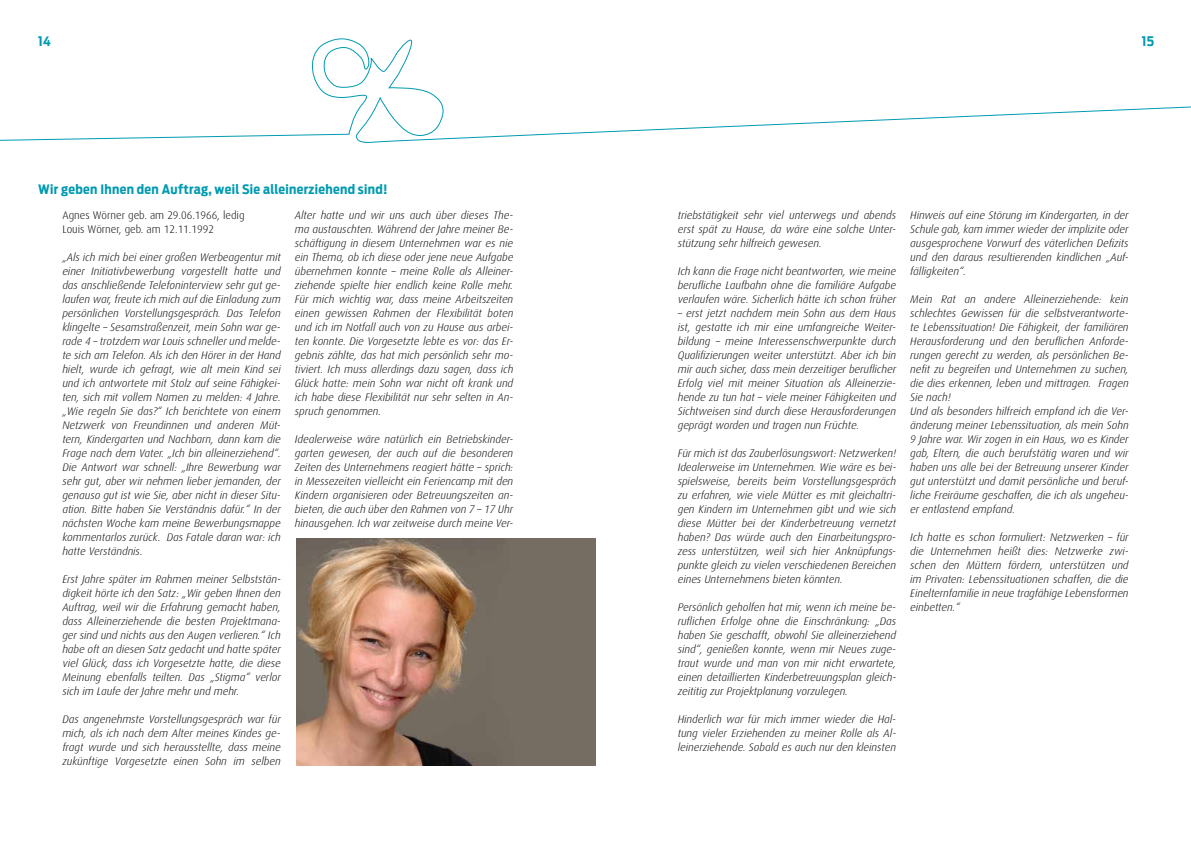
<style>
.page{position:relative;width:1191px;height:842px;background:#fff}
.page>*{position:absolute;margin:0;border:0;box-sizing:border-box;transform-origin:0 0}
.t1{font:700 13px "Antenna Cond";letter-spacing:.025em;color:#009ab1}
.t2{font:italic 300 11px/14px "Dax";color:#000;text-align:justify}
.t3{font:300 11px/14px "Dax";color:#000}
</style>
<div class="page">
<img style="left:296px;top:539px;width:299px;height:226px">
<svg style="left:0;top:38px;width:1191px;height:105px"></svg>
<p class="t1" style="left:38px;top:34px;width:14px">14</p>
<p class="t1" style="left:1141px;top:34px;width:14px">15</p>
<p class="t1" style="left:38px;top:181px;width:351px">Wir geben Ihnen den Auftrag, weil Sie alleinerziehend sind!</p>
<p class="t3" style="left:62px;top:208px;width:184px">Agnes Wörner geb. am 29.06.1966, ledig<br>Louis Wörner, geb. am 12.11.1992</p>
<p class="t2" style="left:62px;top:250px;width:220px">„Als ich mich bei einer großen Werbeagentur mit einer Initiativbewerbung vorgestellt hatte und das anschließende Telefoninterview sehr gut ge&shy;laufen war, freute ich mich auf die Einladung zum persönlichen Vorstellungsgespräch. Das Telefon klingelte – Sesamstraßenzeit, mein Sohn war ge&shy;rade 4 – trotzdem war Louis schneller und melde&shy;te sich am Telefon. Als ich den Hörer in der Hand hielt, wurde ich gefragt, wie alt mein Kind sei und ich antwortete mit Stolz auf seine Fähigkei&shy;ten, sich mit vollem Namen zu melden: 4 Jahre. „Wie regeln Sie das?“ Ich berichtete von einem Netzwerk von Freundinnen und anderen Müt&shy;tern, Kindergarten und Nachbarn, dann kam die Frage nach dem Vater. „Ich bin alleinerziehend“.<br>Die Antwort war schnell: „Ihre Bewerbung war sehr gut, aber wir nehmen lieber jemanden, der genauso gut ist wie Sie, aber nicht in dieser Situ&shy;ation. Bitte haben Sie Verständnis dafür.“ In der nächsten Woche kam meine Bewerbungsmappe kommentarlos zurück. Das Fatale daran war: ich hatte Verständnis.</p>
<p class="t2" style="left:62px;top:572px;width:220px">Erst Jahre später im Rahmen meiner Selbststän&shy;digkeit hörte ich den Satz: „Wir geben Ihnen den Auftrag, weil wir die Erfahrung gemacht haben, dass Alleinerziehende die besten Projektmana&shy;ger sind und nichts aus den Augen verlieren.“ Ich habe oft an diesen Satz gedacht und hatte später viel Glück, dass ich Vorgesetzte hatte, die diese Meinung ebenfalls teilten. Das „Stigma“ verlor sich im Laufe der Jahre mehr und mehr.</p>
<p class="t2" style="left:62px;top:712px;width:220px">Das angenehmste Vorstellungsgespräch war für mich, als ich nach dem Alter meines Kindes ge&shy;fragt wurde und sich herausstellte, dass meine zukünftige Vorgesetzte einen Sohn im selben</p>
<p class="t2" style="left:295px;top:208px;width:220px">Alter hatte und wir uns auch über dieses The&shy;ma austauschten. Während der Jahre meiner Be&shy;schäftigung in diesem Unternehmen war es nie ein Thema, ob ich diese oder jene neue Aufgabe übernehmen konnte – meine Rolle als Alleiner&shy;ziehende spielte hier endlich keine Rolle mehr.<br>Für mich wichtig war, dass meine Arbeitszeiten einen gewissen Rahmen der Flexibilität boten und ich im Notfall auch von zu Hause aus arbei&shy;ten konnte. Die Vorgesetzte lebte es vor: das Er&shy;gebnis zählte, das hat mich persönlich sehr mo&shy;tiviert. Ich muss allerdings dazu sagen, dass ich Glück hatte: mein Sohn war nicht oft krank und ich habe diese Flexibilität nur sehr selten in An&shy;spruch genommen.</p>
<p class="t2" style="left:295px;top:432px;width:220px">Idealerweise wäre natürlich ein Betriebskinder&shy;garten gewesen, der auch auf die besonderen Zeiten des Unternehmens reagiert hätte – sprich: in Messezeiten vielleicht ein Feriencamp mit den Kindern organisieren oder Betreuungszeiten an&shy;bieten, die auch über den Rahmen von 7 – 17 Uhr hinausgehen. Ich war zeitweise durch meine Ver-</p>
<p class="t2" style="left:677px;top:208px;width:220px">triebstätigkeit sehr viel unterwegs und abends erst spät zu Hause, da wäre eine solche Unter&shy;stützung sehr hilfreich gewesen.</p>
<p class="t2" style="left:677px;top:264px;width:220px">Ich kann die Frage nicht beantworten, wie meine berufliche Laufbahn ohne die familiäre Aufgabe verlaufen wäre. Sicherlich hätte ich schon früher</p>
<p class="t2" style="left:677px;top:307px;width:220px">– erst jetzt nachdem mein Sohn aus dem Haus ist, gestatte ich mir eine umfangreiche Weiter&shy;bildung – meine Interessenschwerpunkte durch Qualifizierungen weiter unterstützt. Aber ich bin mir auch sicher, dass mein derzeitiger beruflicher Erfolg viel mit meiner Situation als Alleinerzie&shy;hende zu tun hat – viele meiner Fähigkeiten und Sichtweisen sind durch diese Herausforderungen geprägt worden und tragen nun Früchte.</p>
<p class="t2" style="left:677px;top:447px;width:220px">Für mich ist das Zauberlösungswort: Netzwerken!<br>Idealerweise im Unternehmen. Wie wäre es bei&shy;spielsweise, bereits beim Vorstellungsgespräch zu erfahren, wie viele Mütter es mit gleichaltri&shy;gen Kindern im Unternehmen gibt und wie sich diese Mütter bei der Kinderbetreuung vernetzt haben? Das würde auch den Einarbeitungspro&shy;zess unterstützen, weil sich hier Anknüpfungs&shy;punkte gleich zu vielen verschiedenen Bereichen eines Unternehmens bieten könnten.</p>
<p class="t2" style="left:677px;top:601px;width:220px">Persönlich geholfen hat mir, wenn ich meine be&shy;ruflichen Erfolge ohne die Einschränkung: „Das haben Sie geschafft, obwohl Sie alleinerziehend sind“, genießen konnte, wenn mir Neues zuge&shy;traut wurde und man von mir nicht erwartete, einen detaillierten Kinderbetreuungsplan gleich&shy;zeititig zur Projektplanung vorzulegen.</p>
<p class="t2" style="left:677px;top:713px;width:220px">Hinderlich war für mich immer wieder die Hal&shy;tung vieler Erziehenden zu meiner Rolle als Al&shy;leinerziehende. Sobald es auch nur den kleinsten</p>
<p class="t2" style="left:910px;top:209px;width:220px">Hinweis auf eine Störung im Kindergarten, in der Schule gab, kam immer wieder der implizite oder ausgesprochene Vorwurf des väterlichen Defizits und den daraus resultierenden kindlichen „Auf&shy;fälligkeiten“.</p>
<p class="t2" style="left:910px;top:293px;width:220px;text-align:left">Mein Rat an andere Alleinerziehende: kein schlechtes Gewissen für die selbstverantworte&shy;te Lebenssituation! Die Fähigkeit, der familiären Herausforderung und den beruflichen Anforde&shy;rungen gerecht zu werden, als persönlichen Be&shy;nefit zu begreifen und Unternehmen zu suchen, die dies erkennen, leben und mittragen. Fragen Sie nach!<br>Und als besonders hilfreich empfand ich die Ver&shy;änderung meiner Lebenssituation, als mein Sohn 9 Jahre war. Wir zogen in ein Haus, wo es Kinder gab, Eltern, die auch berufstätig waren und wir haben uns alle bei der Betreuung unserer Kinder gut unterstützt und damit persönliche und beruf&shy;liche Freiräume geschaffen, die ich als ungeheu&shy;er entlastend empfand.</p>
<p class="t2" style="left:910px;top:531px;width:220px">Ich hatte es schon formuliert: Netzwerken – für die Unternehmen heißt dies: Netzwerke zwi&shy;schen den Müttern fördern, unterstützen und im Privaten: Lebenssituationen schaffen, die die Einelternfamilie in neue tragfähige Lebensformen einbetten.“</p>
</div>
